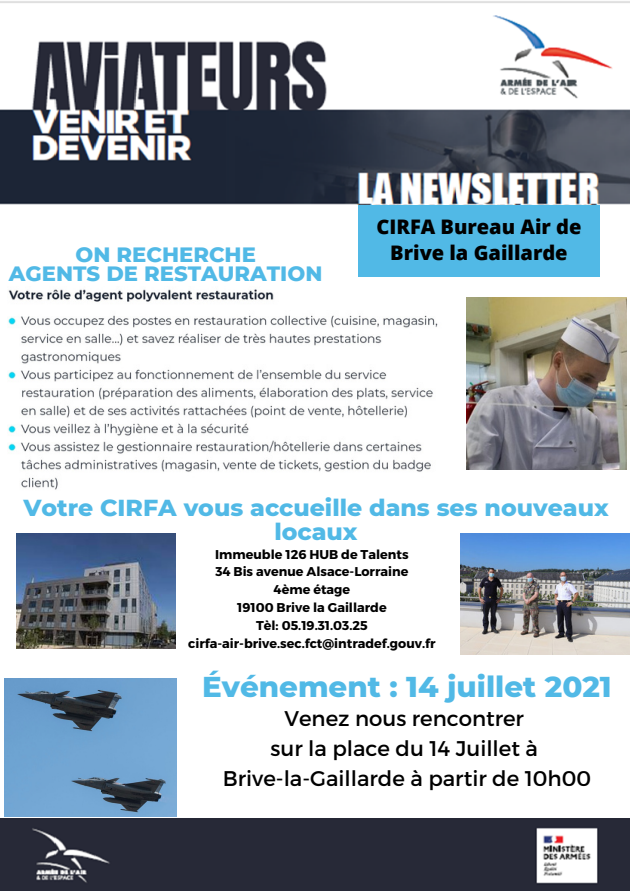
<style>
.page{position:relative;width:630px;height:891px;background:#fff}
.page>*{position:absolute;margin:0;border:0;box-sizing:border-box;transform-origin:0 0}
.t1{font:800 29.2px "Montserrat";color:#51b9e6}
.t2{font:800 23.6px/24px "Montserrat";color:#51b9e6;text-align:center}
.t3{font:21.2px "Montserrat";color:#000}
.t4{font:800 21.2px "Montserrat";color:#51b9e6}
.t5{font:800 20px/26.8px "Open Sans";color:#000;text-align:center}
.t6{font:700 12.8px "Montserrat";color:#000}
</style>
<div class="page">
<img style="left:0;top:1px;width:630px;height:890px">
<div style="left:0;top:235px;width:630px;height:583px;background:#fff"></div>
<img style="left:8px;top:289px;width:430px;height:201px">
<img style="left:467px;top:297px;width:159px;height:172px">
<img style="left:16px;top:534px;width:160px;height:114px">
<img style="left:461px;top:534px;width:168px;height:120px">
<img style="left:5px;top:678px;width:171px;height:139px">
<div style="left:287px;top:205px;width:343px;height:34px;background:#fff"></div>
<div style="left:359px;top:205px;width:241px;height:72px;background:#51b9e6"></div>
<p class="t4" style="left:75px;top:241px;width:182px">ON RECHERCHE</p>
<p class="t4" style="left:9px;top:261px;width:315px">AGENTS DE RESTAURATION</p>
<p class="t5" style="left:376px;top:212px;width:206px">CIRFA Bureau Air de<br>Brive la Gaillarde</p>
<p class="t2" style="left:23px;top:495px;width:587px">Votre CIRFA vous accueille dans ses nouveaux locaux</p>
<p class="t6" style="left:215px;top:546px;width:195px">Immeuble 126 HUB de Talents</p>
<p class="t6" style="left:215px;top:563px;width:195px">34 Bis avenue Alsace-Lorraine</p>
<p class="t6" style="left:274px;top:581px;width:78px">4ème étage</p>
<p class="t6" style="left:237px;top:599px;width:151px">19100 Brive la Gaillarde</p>
<p class="t6" style="left:256px;top:617px;width:113px">Tèl: 05.19.31.03.25</p>
<p class="t6" style="left:188px;top:635px;width:249px">cirfa-air-brive.sec.fct@intradef.gouv.fr</p>
<p class="t1" style="left:202px;top:668px;width:411px">Événement : 14 juillet 2021</p>
<p class="t3" style="left:284px;top:705px;width:241px">Venez nous rencontrer</p>
<p class="t3" style="left:271px;top:735px;width:269px">sur la place du 14 Juillet à</p>
<p class="t3" style="left:223px;top:764px;width:370px">Brive-la-Gaillarde à partir de 10h00</p>
</div>
